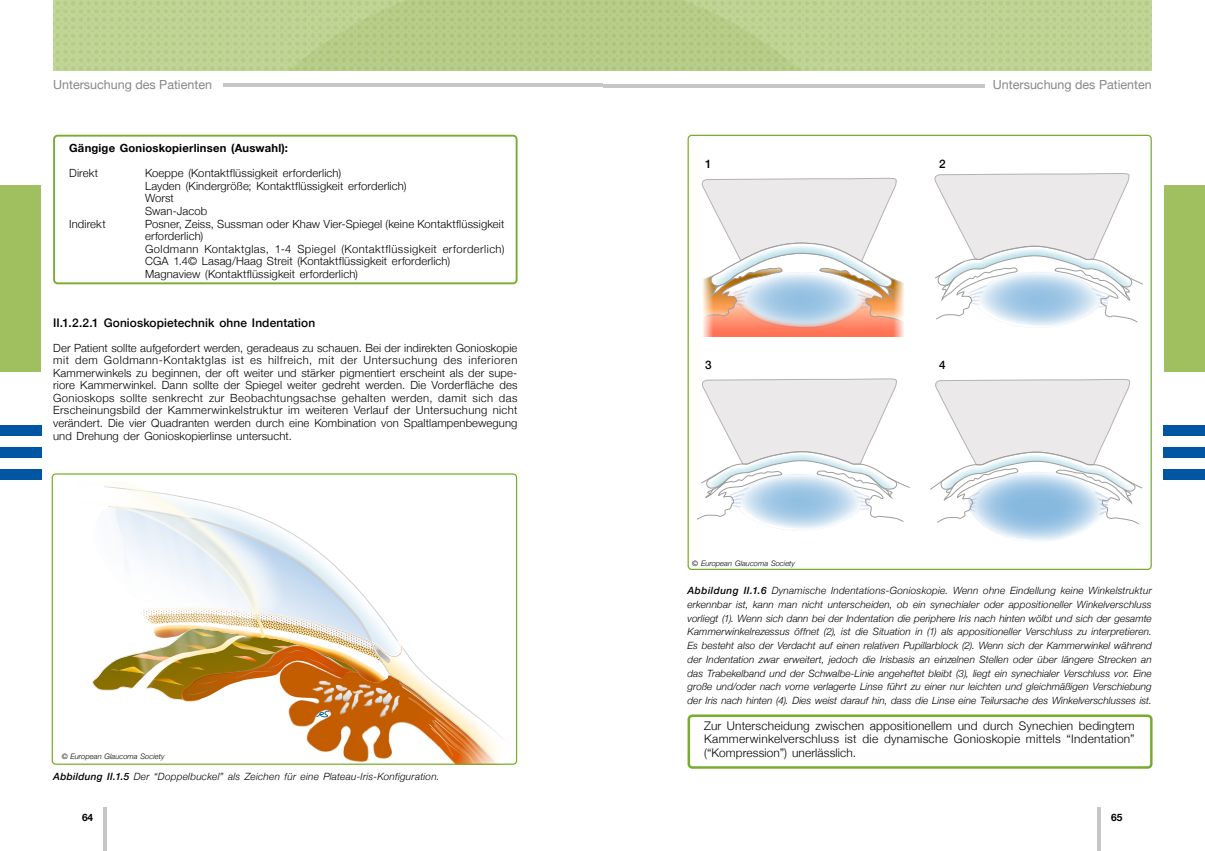
<style>
.page{position:relative;width:1205px;height:851px;background:#fff}
.page>*{position:absolute;margin:0;border:0;box-sizing:border-box;transform-origin:0 0}
.t1{font:12.5px "Helvetica Neue";color:#878787}
.t2{font:500 12px "Helvetica Neue LT Pro";color:#000}
.t3{font:300 11.88px/13.8px "Helvetica Neue";letter-spacing:.015em;color:#000;text-align:justify}
.t4{font:500 11.88px "Helvetica Neue";letter-spacing:.01em;color:#000}
.t5{font:500 11.75px "Helvetica Neue";color:#000}
.t6{font:300 11.25px/12.5px "Helvetica Neue";letter-spacing:.015em;color:#000}
.t7{font:700 11.25px "Helvetica Neue";letter-spacing:.015em;color:#000}
.t8{font:700 10.12px "Helvetica Neue";color:#000}
.t9{font:italic 300 10px/13.8px "Helvetica Neue";letter-spacing:.015em;color:#000;text-align:justify}
.t10{font:italic 300 7.5px "Helvetica Neue";letter-spacing:.005em;color:#000}
.s1{font-weight:500}
</style>
<div class="page">
<hr style="left:103px;top:807px;width:4px;height:43px;background:#c6c6c6">
<hr style="left:1097px;top:807px;width:4px;height:43px;background:#c6c6c6">
<hr style="left:223px;top:84px;width:379px;height:3px;background:#c6c6c6">
<hr style="left:603px;top:84px;width:382px;height:3px;background:#c6c6c6">
<div style="left:0;top:185px;width:41px;height:187px;background:#a0c060"></div>
<div style="left:1164px;top:185px;width:41px;height:187px;background:#a0c060"></div>
<img style="left:53px;top:0;width:1099px;height:71px">
<svg style="left:220px;top:0;width:669px;height:71px;background:#b8cd8a"></svg>
<svg style="left:697px;top:378px;width:213px;height:153px"></svg>
<img style="left:718px;top:329px;width:169px;height:7px">
<svg style="left:887px;top:329px;width:17px;height:8px"></svg>
<svg style="left:701px;top:178px;width:203px;height:151px"></svg>
<svg style="left:934px;top:173px;width:209px;height:155px"></svg>
<div style="left:687px;top:714px;width:465px;height:54px;border:2px solid #77ad2c;border-radius:4px"></div>
<div style="left:1164px;top:425px;width:41px;height:11px;background:#0056a3"></div>
<div style="left:1164px;top:447px;width:41px;height:10px;background:#0056a3"></div>
<div style="left:1164px;top:469px;width:41px;height:10px;background:#0056a3"></div>
<div style="left:0;top:425px;width:41px;height:11px;background:#0056a3"></div>
<div style="left:0;top:447px;width:41px;height:10px;background:#0056a3"></div>
<div style="left:0;top:469px;width:41px;height:10px;background:#0056a3"></div>
<img style="left:120px;top:484px;width:85px;height:17px">
<svg style="left:53px;top:501px;width:463px;height:263px"></svg>
<div style="left:52px;top:473px;width:465px;height:291px;border:1px solid #77ad2c;border-radius:4px"></div>
<div style="left:53px;top:135px;width:464px;height:149px;border:2px solid #77ad2c;border-radius:4px"></div>
<svg style="left:930px;top:379px;width:212px;height:162px"></svg>
<p class="t1" style="left:53px;top:75px;width:160px">Untersuchung des Patienten</p>
<p class="t1" style="left:993px;top:76px;width:160px">Untersuchung des Patienten</p>
<p class="t7" style="left:69px;top:140px;width:220px">Gängige Gonioskopierlinsen (Auswahl):</p>
<p class="t6" style="left:69px;top:166px;width:31px">Direkt</p>
<p class="t6" style="left:145px;top:166px;width:263px">Koeppe (Kontaktflüssigkeit erforderlich)<br>Layden (Kindergröße; Kontaktflüssigkeit erforderlich)<br>Worst<br>Swan-Jacob</p>
<p class="t6" style="left:69px;top:216px;width:38px">Indirekt</p>
<p class="t6" style="left:145px;top:216px;width:361px">Posner, Zeiss, Sussman oder Khaw Vier-Spiegel (keine Kontaktflüssigkeit erforderlich)<br>Goldmann Kontaktglas, 1-4 Spiegel (Kontaktflüssigkeit erforderlich)<br>CGA 1.4© Lasag/Haag Streit (Kontaktflüssigkeit erforderlich)<br>Magnaview (Kontaktflüssigkeit erforderlich)</p>
<p class="t4" style="left:53px;top:313px;width:264px">II.1.2.2.1 Gonioskopietechnik ohne Indentation</p>
<p class="t6" style="left:53px;top:340px;width:466px;text-align:justify">Der Patient sollte aufgefordert werden, geradeaus zu schauen. Bei der indirekten Gonioskopie mit dem Goldmann-Kontaktglas ist es hilfreich, mit der Untersuchung des inferioren Kammerwinkels zu beginnen, der oft weiter und stärker pigmentiert erscheint als der supe&shy;riore Kammerwinkel. Dann sollte der Spiegel weiter gedreht werden. Die Vorderfläche des Gonioskops sollte senkrecht zur Beobachtungsachse gehalten werden, damit sich das Erscheinungsbild der Kammerwinkelstruktur im weiteren Verlauf der Untersuchung nicht verändert. Die vier Quadranten werden durch eine Kombination von Spaltlampenbewegung</p>
<p class="t6" style="left:53px;top:429px;width:240px">und Drehung der Gonioskopierlinse untersucht.</p>
<p class="t10" style="left:62px;top:750px;width:104px">© European Glaucoma Society</p>
<p class="t9" style="left:53px;top:768px;width:388px"><span class="s1">Abbildung II.1.5</span> Der “Doppelbuckel” als Zeichen für eine Plateau-Iris-Konfiguration.</p>
<p class="t5" style="left:705px;top:155px;width:8px">1</p>
<p class="t5" style="left:939px;top:155px;width:8px">2</p>
<p class="t2" style="left:940px;top:350px;width:8px">4</p>
<p class="t5" style="left:705px;top:355px;width:8px">3</p>
<p class="t5" style="left:939px;top:355px;width:8px">4</p>
<p class="t10" style="left:692px;top:557px;width:104px">© European Glaucoma Society</p>
<p class="t9" style="left:687px;top:583px;width:466px"><span class="s1">Abbildung II.1.6</span> Dynamische Indentations-Gonioskopie. Wenn ohne Eindellung keine Winkelstruktur erkennbar ist, kann man nicht unterscheiden, ob ein synechialer oder appositioneller Winkelverschluss vorliegt (1). Wenn sich dann bei der Indentation die periphere Iris nach hinten wölbt und sich der gesamte Kammerwinkelrezessus öffnet (2), ist die Situation in (1) als appositioneller Verschluss zu interpretieren.<br>Es besteht also der Verdacht auf einen relativen Pupillarblock (2). Wenn sich der Kammerwinkel während der Indentation zwar erweitert, jedoch die Irisbasis an einzelnen Stellen oder über längere Strecken an das Trabekelband und der Schwalbe-Linie angeheftet bleibt (3), liegt ein synechialer Verschluss vor. Eine große und/oder nach vorne verlagerte Linse führt zu einer nur leichten und gleichmäßigen Verschiebung der Iris nach hinten (4). Dies weist darauf hin, dass die Linse eine Teilursache des Winkelverschlusses ist.</p>
<p class="t3" style="left:704px;top:717px;width:432px">Zur Unterscheidung zwischen appositionellem und durch Synechien bedingtem Kammerwinkelverschluss ist die dynamische Gonioskopie mittels “Indentation” (“Kompression”) unerlässlich.</p>
<p class="t8" style="left:82px;top:809px;width:13px">64</p>
<p class="t8" style="left:1111px;top:809px;width:13px">65</p>
</div>
